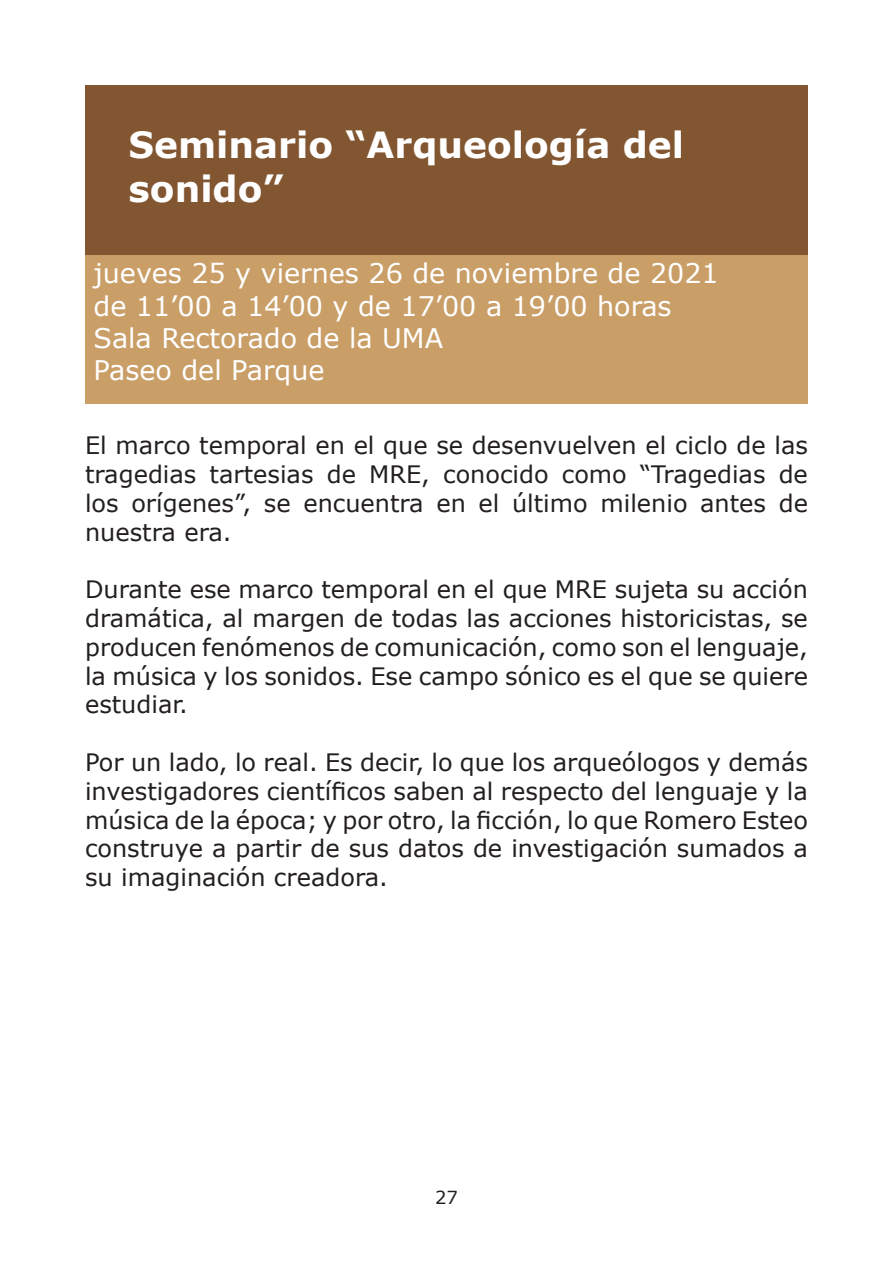
<style>
.page{position:relative;width:893px;height:1263px;background:#fff}
.page>*{position:absolute;margin:0;border:0;box-sizing:border-box;transform-origin:0 0}
.t1{font:700 36px/43.2px "Verdana";color:#fff}
.t2{font:27px "Verdana";color:#fff}
.t3{font:24px/28.8px "Verdana";color:#231f20;text-align:justify}
.t4{font:18px "Verdana";color:#231f20}
</style>
<div class="page">
<div style="left:85px;top:85px;width:723px;height:170px;background:#825631"></div>
<div style="left:85px;top:255px;width:723px;height:149px;background:#c99e67"></div>
<p class="t1" style="left:129px;top:123px;width:557px">Seminario “Arqueología del sonido”</p>
<p class="t2" style="left:94px;top:255px;width:627px">jueves 25 y viernes 26 de noviembre de 2021</p>
<p class="t2" style="left:94px;top:287px;width:580px">de 11’00 a 14’00 y de 17’00 a 19’00 horas</p>
<p class="t2" style="left:94px;top:320px;width:351px">Sala Rectorado de la UMA</p>
<p class="t2" style="left:94px;top:352px;width:233px">Paseo del Parque</p>
<p class="t3" style="left:85px;top:431px;width:724px">El marco temporal en el que se desenvuelven el ciclo de las tragedias tartesias de MRE, conocido como “Tragedias de los orígenes”, se encuentra en el último milenio antes de nuestra era.</p>
<p class="t3" style="left:85px;top:575px;width:724px">Durante ese marco temporal en el que MRE sujeta su acción dramática, al margen de todas las acciones historicistas, se producen fenómenos de comunicación, como son el lenguaje, la música y los sonidos. Ese campo sónico es el que se quiere estudiar.</p>
<p class="t3" style="left:85px;top:748px;width:724px">Por un lado, lo real. Es decir, lo que los arqueólogos y demás investigadores científicos saben al respecto del lenguaje y la música de la época; y por otro, la ficción, lo que Romero Esteo construye a partir de sus datos de investigación sumados a su imaginación creadora.</p>
<p class="t4" style="left:435px;top:1185px;width:24px">27</p>
</div>
